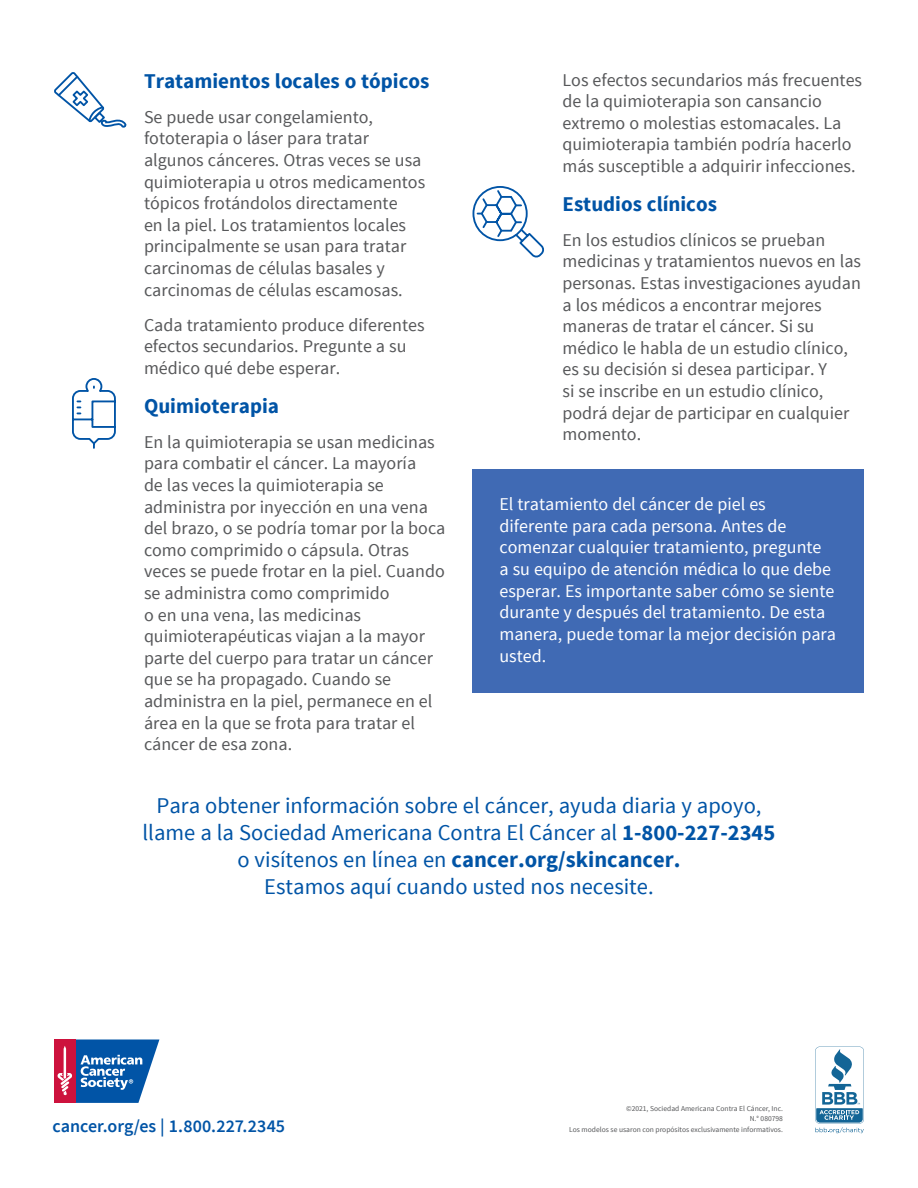
<style>
.page{position:relative;width:918px;height:1188px;background:#fff}
.page>*{position:absolute;margin:0;border:0;box-sizing:border-box;transform-origin:0 0}
.t1{font:22.5px/27px "Source Sans Pro";color:#0154a6;text-align:center}
.t2{font:700 21px "Source Sans Pro";color:#0154a6}
.t3{font:18px/21.6px "Source Sans Pro";color:#57585a}
.t4{font:18px/21.6px "Source Sans Pro";color:#fff}
.t5{font:600 18px "Source Sans Pro";color:#0154a6}
.t6{font:7.5px/10.5px "Source Sans Pro";color:#57585a;text-align:right}
.s1{font-weight:700}
</style>
<div class="page">
<div style="left:472px;top:470px;width:392px;height:223px;background:#406ab4"></div>
<div style="left:54px;top:1040px;width:21px;height:63px;background:#cd123d"></div>
<svg style="left:57px;top:1040px;width:102px;height:63px"></svg>
<svg style="left:815px;top:1047px;width:49px;height:86px"></svg>
<svg style="left:72px;top:378px;width:44px;height:71px"></svg>
<svg style="left:472px;top:186px;width:72px;height:72px"></svg>
<svg style="left:54px;top:72px;width:72px;height:56px"></svg>
<p class="t2" style="left:144px;top:67px;width:287px">Tratamientos locales o tópicos</p>
<p class="t3" style="left:144px;top:106px;width:283px">Se puede usar congelamiento, fototerapia o láser para tratar algunos cánceres. Otras veces se usa quimioterapia u otros medicamentos tópicos frotándolos directamente<br>en la piel. Los tratamientos locales principalmente se usan para tratar carcinomas de células basales y carcinomas de células escamosas.</p>
<p class="t3" style="left:144px;top:314px;width:282px">Cada tratamiento produce diferentes efectos secundarios. Pregunte a su médico qué debe esperar.</p>
<p class="t2" style="left:144px;top:392px;width:137px">Quimioterapia</p>
<p class="t3" style="left:144px;top:431px;width:303px">En la quimioterapia se usan medicinas para combatir el cáncer. La mayoría<br>de las veces la quimioterapia se administra por inyección en una vena del brazo, o se podría tomar por la boca como comprimido o cápsula. Otras veces se puede frotar en la piel. Cuando se administra como comprimido<br>o en una vena, las medicinas quimioterapéuticas viajan a la mayor parte del cuerpo para tratar un cáncer que se ha propagado. Cuando se administra en la piel, permanece en el área en la que se frota para tratar el cáncer de esa zona.</p>
<p class="t3" style="left:562px;top:69px;width:301px">Los efectos secundarios más frecuentes de la quimioterapia son cansancio extremo o molestias estomacales. La quimioterapia también podría hacerlo más susceptible a adquirir infecciones.</p>
<p class="t2" style="left:562px;top:190px;width:156px">Estudios clínicos</p>
<p class="t3" style="left:562px;top:229px;width:300px">En los estudios clínicos se prueban medicinas y tratamientos nuevos en las personas. Estas investigaciones ayudan a los médicos a encontrar mejores maneras de tratar el cáncer. Si su médico le habla de un estudio clínico, es su decisión si desea participar. Y<br>si se inscribe en un estudio clínico, podrá dejar de participar en cualquier momento.</p>
<p class="t4" style="left:500px;top:494px;width:338px">El tratamiento del cáncer de piel es diferente para cada persona. Antes de comenzar cualquier tratamiento, pregunte<br>a su equipo de atención médica lo que debe esperar. Es importante saber cómo se siente durante y después del tratamiento. De esta manera, puede tomar la mejor decisión para usted.</p>
<p class="t1" style="left:143px;top:793px;width:634px">Para obtener información sobre el cáncer, ayuda diaria y apoyo, llame a la Sociedad Americana Contra El Cáncer al <span class="s1">1-800-227-2345 </span>o visítenos en línea en <span class="s1">cancer.org/skincancer.<br></span>Estamos aquí cuando usted nos necesite.</p>
<p class="t6" style="left:626px;top:1103px;width:158px">©2021, Sociedad Americana Contra El Cáncer, Inc.<br>N.° 080798</p>
<p class="t5" style="left:52px;top:1115px;width:234px">cancer.org/es | 1.800.227.2345</p>
<p class="t6" style="left:569px;top:1124px;width:215px">Los modelos se usaron con propósitos exclusivamente informativos.</p>
</div>
